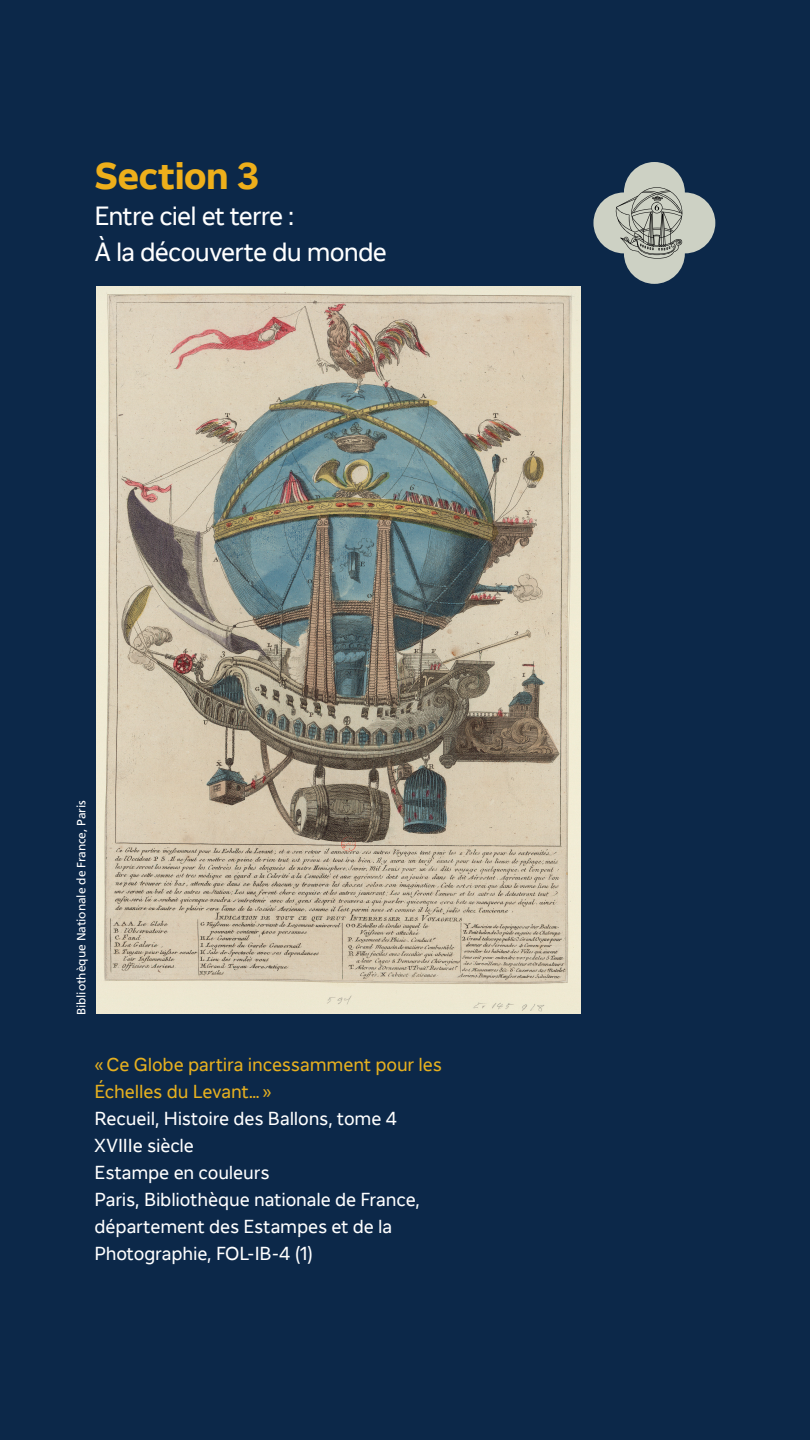
<style>
.page{position:relative;width:810px;height:1440px;background:#0c2849}
.page>*{position:absolute;margin:0;border:0;box-sizing:border-box;transform-origin:0 0}
.LAD_Frutiger_Header{font:700 37.5px "LAD";letter-spacing:-.01em;color:#eeaf1b}
.LAD_Frutiger_Header-2{font:26.25px "LAD";letter-spacing:-.03em;color:#fff}
.LAD_Frutiger_Intro{font:18.75px/27px "LAD";letter-spacing:-.01em;color:#fff}
.LAD_Frutiger_Intro-2{font:18.75px/27px "LAD";letter-spacing:-.01em;color:#e6b020}
.LAD_Frutiger_Header-3{font:12px "Frutiger LT Pro";letter-spacing:-.01em;color:#fff}
</style>
<div class="page">
<img style="left:97px;top:286px;width:484px;height:727px">
<svg style="left:593px;top:162px;width:122px;height:122px"></svg>
<p class="LAD_Frutiger_Header" style="left:95px;top:152px;width:166px">Section 3</p>
<p class="LAD_Frutiger_Header-2" style="left:95px;top:200px;width:201px">Entre ciel et terre :</p>
<p class="LAD_Frutiger_Header-2" style="left:95px;top:236px;width:294px">À la découverte du monde</p>
<p class="LAD_Frutiger_Header-3" style="left:74px;top:1015px;width:217px;rotate:-90deg">Bibliothèque Nationale de France, Paris</p>
<p class="LAD_Frutiger_Intro-2" style="left:95px;top:1052px;width:349px">«Ce Globe partira incessamment pour les<br>Échelles du Levant…»</p>
<p class="LAD_Frutiger_Intro" style="left:95px;top:1106px;width:304px">Recueil, Histoire des Ballons, tome 4</p>
<p class="LAD_Frutiger_Intro" style="left:95px;top:1133px;width:101px">XVIIIe siècle</p>
<p class="LAD_Frutiger_Intro" style="left:95px;top:1160px;width:176px">Estampe en couleurs</p>
<p class="LAD_Frutiger_Intro" style="left:95px;top:1187px;width:327px">Paris, Bibliothèque nationale de France, département des Estampes et de la<br>Photographie, FOL-IB-4 (1)</p>
</div>
